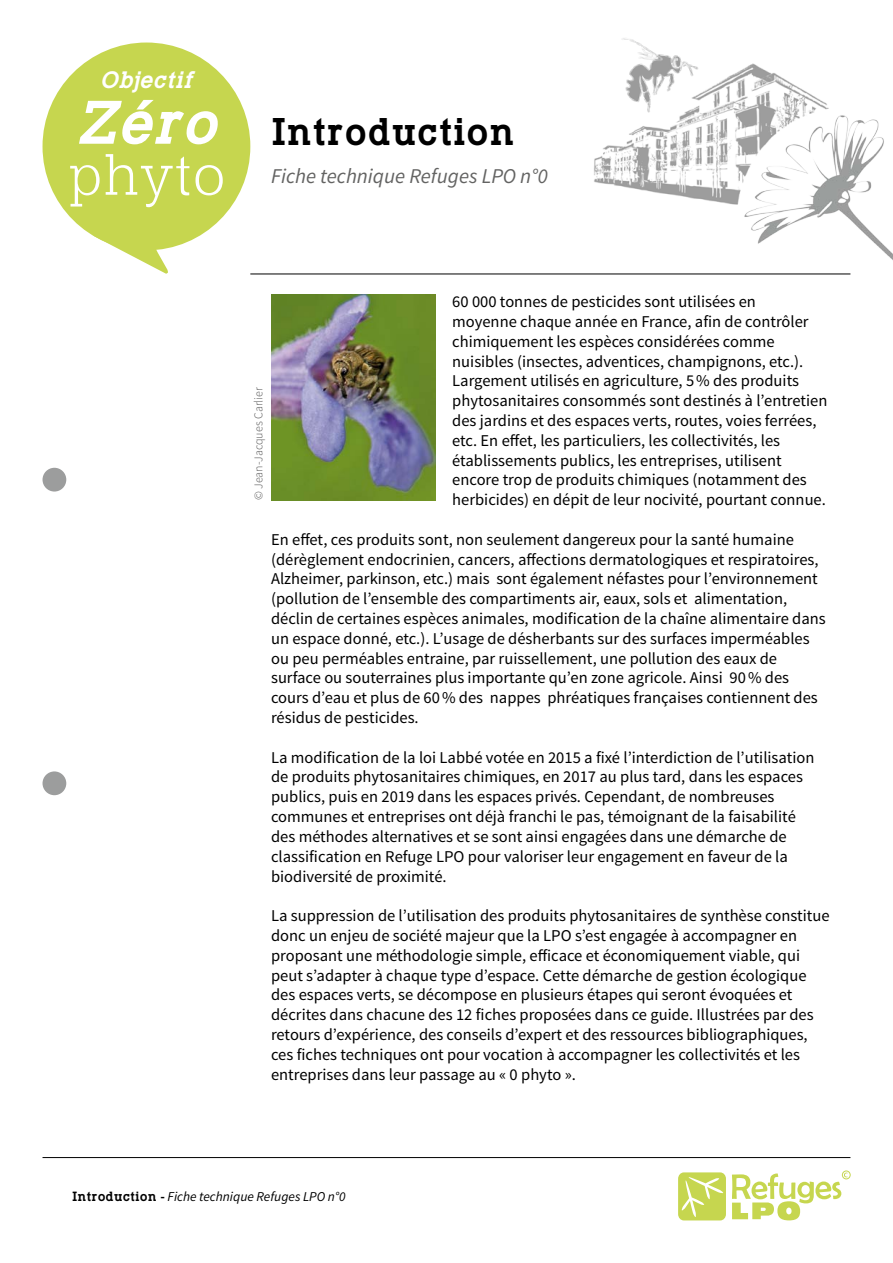
<style>
.page{position:relative;width:893px;height:1263px;background:#fff}
.page>*{position:absolute;margin:0;border:0;box-sizing:border-box;transform-origin:0 0}
.t1{font:300 61.95px "Typo Slab";color:#fff}
.t2{font:italic 700 61.95px "Typo Slab";color:#fff}
.t3{font:700 39px "Typo Slab";color:#000}
.t4{font:italic 700 24px "Typo Slab";color:#fff}
.t5{font:italic 21px "Source Sans Pro";color:#636362}
.t6{font:16.5px/19.8px "Source Sans Pro";color:#000}
.t7{font:italic 13.5px "Source Sans Pro";color:#000}
.t8{font:300 12px "Source Sans Pro";color:#565656}
.s1{font-family:"Typo Slab";font-weight:700;font-style:normal}
.s2{font-weight:700;font-style:normal}
</style>
<div class="page">
<img style="left:594px;top:63px;width:233px;height:133px">
<div style="left:842px;top:1171px;width:8px;height:8px;border:1px solid #c6d64f;border-radius:50%"></div>
<svg style="left:732px;top:1172px;width:115px;height:48px"></svg>
<svg style="left:678px;top:1172px;width:48px;height:48px;background:#cedc69"></svg>
<div style="left:43px;top:43px;width:207px;height:207px;background:#c6d64f;border-radius:50%"></div>
<svg style="left:93px;top:235px;width:77px;height:39px"></svg>
<hr style="left:43px;top:1157px;width:807px;height:1px;background:#000">
<hr style="left:250px;top:274px;width:600px;height:1px;background:#000">
<img style="left:681px;top:107px;width:212px;height:168px">
<img style="left:608px;top:38px;width:95px;height:82px">
<div style="left:43px;top:468px;width:23px;height:23px;background:#9c9d9d;border-radius:50%"></div>
<div style="left:43px;top:771px;width:23px;height:24px;background:#9c9d9d;border-radius:50%"></div>
<img style="left:271px;top:295px;width:164px;height:205px">
<h3 class="t4" style="left:100px;top:66px;width:95px">Objectif</h3>
<h1 class="t2" style="left:76px;top:87px;width:142px">Zéro</h1>
<h1 class="t1" style="left:67px;top:142px;width:160px">phyto</h1>
<h2 class="t3" style="left:271px;top:110px;width:245px">Introduction</h2>
<p class="t5" style="left:271px;top:163px;width:278px">Fiche technique Refuges LPO n°0</p>
<p class="t6" style="left:452px;top:292px;width:377px">60 000 tonnes de pesticides sont utilisées en<br>moyenne chaque année en France, afin de contrôler chimiquement les espèces considérées comme nuisibles (insectes, adventices, champignons, etc.).<br>Largement utilisés en agriculture, 5% des produits phytosanitaires consommés sont destinés à l’entretien des jardins et des espaces verts, routes, voies ferrées, etc. En effet, les particuliers, les collectivités, les établissements publics, les entreprises, utilisent encore trop de produits chimiques (notamment des herbicides) en dépit de leur nocivité, pourtant connue.</p>
<p class="t6" style="left:271px;top:530px;width:556px">En effet, ces produits sont, non seulement dangereux pour la santé humaine (dérèglement endocrinien, cancers, affections dermatologiques et respiratoires, Alzheimer, parkinson, etc.) mais sont également néfastes pour l’environnement (pollution de l’ensemble des compartiments air, eaux, sols et alimentation, déclin de certaines espèces animales, modification de la chaîne alimentaire dans un espace donné, etc.). L’usage de désherbants sur des surfaces imperméables ou peu perméables entraine, par ruissellement, une pollution des eaux de surface ou souterraines plus importante qu’en zone agricole. Ainsi 90% des cours d’eau et plus de 60% des nappes phréatiques françaises contiennent des résidus de pesticides.</p>
<p class="t6" style="left:271px;top:748px;width:545px">La modification de la loi Labbé votée en 2015 a fixé l’interdiction de l’utilisation de produits phytosanitaires chimiques, en 2017 au plus tard, dans les espaces publics, puis en 2019 dans les espaces privés. Cependant, de nombreuses communes et entreprises ont déjà franchi le pas, témoignant de la faisabilité des méthodes alternatives et se sont ainsi engagées dans une démarche de classification en Refuge LPO pour valoriser leur engagement en faveur de la biodiversité de proximité.</p>
<p class="t6" style="left:271px;top:906px;width:560px">La suppression de l’utilisation des produits phytosanitaires de synthèse constitue donc un enjeu de société majeur que la LPO s’est engagée à accompagner en proposant une méthodologie simple, efficace et économiquement viable, qui peut s’adapter à chaque type d’espace. Cette démarche de gestion écologique des espaces verts, se décompose en plusieurs étapes qui seront évoquées et décrites dans chacune des 12 fiches proposées dans ce guide. Illustrées par des retours d’expérience, des conseils d’expert et des ressources bibliographiques, ces fiches techniques ont pour vocation à accompagner les collectivités et les entreprises dans leur passage au « 0 phyto ».</p>
<p class="t8" style="left:251px;top:500px;width:114px;rotate:-90deg">© Jean-Jacques Carlier</p>
<p class="t7" style="left:72px;top:1188px;width:275px"><span class="s1">Introduction</span> <span class="s2">-</span> Fiche technique Refuges LPO n°0</p>
</div>
